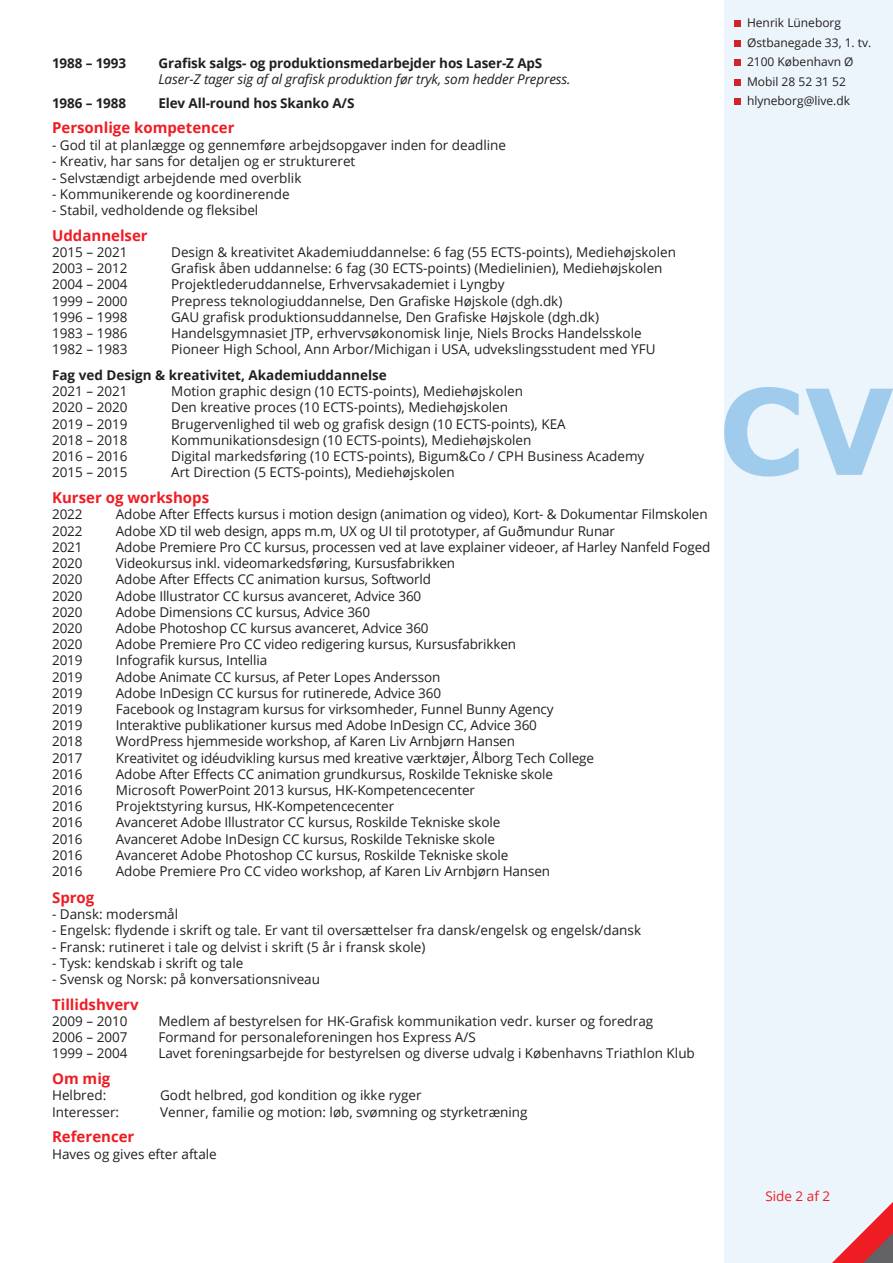
<style>
.page{position:relative;width:893px;height:1263px;background:#fff}
.page>*{position:absolute;margin:0;border:0;box-sizing:border-box;transform-origin:0 0}
.t1{font:700 118.5px "Verdana";color:#9fcbec}
.t2{font:700 15px "Open Sans";color:#ee1d23}
.t3{font:13.5px "Open Sans";color:#231f20}
.t4{font:700 13.5px "Open Sans";letter-spacing:-.01em;color:#231f20}
.t5{font:italic 13.5px "Open Sans";letter-spacing:-.01em;color:#231f20}
.t6{font:13.5px "Open Sans";color:#ee1d23}
.t7{font:12px/19.5px "Open Sans";color:#231f20}
</style>
<div class="page">
<div style="left:725px;top:0;width:168px;height:1263px;background:#ecf5fb"></div>
<div style="left:734px;top:21px;width:7px;height:6px;background:#d1232a"></div>
<div style="left:734px;top:40px;width:7px;height:7px;background:#d1232a"></div>
<div style="left:734px;top:60px;width:7px;height:6px;background:#d1232a"></div>
<div style="left:734px;top:79px;width:7px;height:7px;background:#d1232a"></div>
<div style="left:734px;top:99px;width:7px;height:6px;background:#d1232a"></div>
<svg style="left:832px;top:1202px;width:61px;height:61px"></svg>
<p class="t4" style="left:52px;top:53px;width:76px">1988 – 1993</p>
<p class="t4" style="left:158px;top:53px;width:385px">Grafisk salgs- og produktionsmedarbejder hos Laser-Z ApS</p>
<p class="t5" style="left:158px;top:70px;width:414px">Laser-Z tager sig af al grafisk produktion før tryk, som hedder Prepress.</p>
<p class="t4" style="left:52px;top:93px;width:76px">1986 – 1988</p>
<p class="t4" style="left:158px;top:93px;width:198px">Elev All-round hos Skanko A/S</p>
<p class="t2" style="left:52px;top:117px;width:184px">Personlige kompetencer</p>
<p class="t3" style="left:52px;top:136px;width:456px">- God til at planlægge og gennemføre arbejdsopgaver inden for deadline</p>
<p class="t3" style="left:52px;top:152px;width:305px">- Kreativ, har sans for detaljen og er struktureret</p>
<p class="t3" style="left:52px;top:168px;width:251px">- Selvstændigt arbejdende med overblik</p>
<p class="t3" style="left:52px;top:185px;width:239px">- Kommunikerende og koordinerende</p>
<p class="t3" style="left:52px;top:201px;width:208px">- Stabil, vedholdende og fleksibel</p>
<p class="t2" style="left:52px;top:224px;width:97px">Uddannelser</p>
<p class="t3" style="left:52px;top:243px;width:77px">2015 – 2021</p>
<p class="t3" style="left:171px;top:243px;width:506px">Design &amp; kreativitet Akademiuddannelse: 6 fag (55 ECTS-points), Mediehøjskolen</p>
<p class="t3" style="left:52px;top:259px;width:77px">2003 – 2012</p>
<p class="t3" style="left:171px;top:259px;width:493px">Grafisk åben uddannelse: 6 fag (30 ECTS-points) (Medielinien), Mediehøjskolen</p>
<p class="t3" style="left:52px;top:275px;width:77px">2004 – 2004</p>
<p class="t3" style="left:171px;top:275px;width:335px">Projektlederuddannelse, Erhvervsakademiet i Lyngby</p>
<p class="t3" style="left:52px;top:291px;width:77px">1999 – 2000</p>
<p class="t3" style="left:171px;top:291px;width:393px">Prepress teknologiuddannelse, Den Grafiske Højskole (dgh.dk)</p>
<p class="t3" style="left:52px;top:308px;width:77px">1996 – 1998</p>
<p class="t3" style="left:171px;top:308px;width:429px">GAU grafisk produktionsuddannelse, Den Grafiske Højskole (dgh.dk)</p>
<p class="t3" style="left:52px;top:324px;width:77px">1983 – 1986</p>
<p class="t3" style="left:171px;top:324px;width:472px">Handelsgymnasiet JTP, erhvervsøkonomisk linje, Niels Brocks Handelsskole</p>
<p class="t3" style="left:52px;top:340px;width:77px">1982 – 1983</p>
<p class="t3" style="left:171px;top:340px;width:486px">Pioneer High School, Ann Arbor/Michigan i USA, udvekslingsstudent med YFU</p>
<p class="t4" style="left:52px;top:365px;width:336px">Fag ved Design &amp; kreativitet, Akademiuddannelse</p>
<p class="t3" style="left:52px;top:382px;width:77px">2021 – 2021</p>
<p class="t3" style="left:171px;top:382px;width:353px">Motion graphic design (10 ECTS-points), Mediehøjskolen</p>
<p class="t3" style="left:52px;top:398px;width:77px">2020 – 2020</p>
<p class="t3" style="left:171px;top:398px;width:338px">Den kreative proces (10 ECTS-points), Mediehøjskolen</p>
<p class="t3" style="left:52px;top:414px;width:77px">2019 – 2019</p>
<p class="t3" style="left:171px;top:414px;width:396px">Brugervenlighed til web og grafisk design (10 ECTS-points), KEA</p>
<p class="t3" style="left:52px;top:431px;width:77px">2018 – 2018</p>
<p class="t3" style="left:171px;top:431px;width:362px">Kommunikationsdesign (10 ECTS-points), Mediehøjskolen</p>
<p class="t3" style="left:52px;top:447px;width:77px">2016 – 2016</p>
<p class="t3" style="left:171px;top:447px;width:475px">Digital markedsføring (10 ECTS-points), Bigum&amp;Co / CPH Business Academy</p>
<p class="t3" style="left:52px;top:463px;width:77px">2015 – 2015</p>
<p class="t3" style="left:171px;top:463px;width:285px">Art Direction (5 ECTS-points), Mediehøjskolen</p>
<p class="t2" style="left:52px;top:487px;width:159px">Kurser og workshops</p>
<p class="t3" style="left:52px;top:505px;width:32px">2022</p>
<p class="t3" style="left:116px;top:505px;width:593px">Adobe After Effects kursus i motion design (animation og video), Kort- &amp; Dokumentar Filmskolen</p>
<p class="t3" style="left:52px;top:522px;width:32px">2022</p>
<p class="t3" style="left:116px;top:522px;width:501px">Adobe XD til web design, apps m.m, UX og UI til prototyper, af Guðmundur Runar</p>
<p class="t3" style="left:52px;top:538px;width:32px">2021</p>
<p class="t3" style="left:116px;top:538px;width:596px">Adobe Premiere Pro CC kursus, processen ved at lave explainer videoer, af Harley Nanfeld Foged</p>
<p class="t3" style="left:52px;top:554px;width:32px">2020</p>
<p class="t3" style="left:116px;top:554px;width:341px">Videokursus inkl. videomarkedsføring, Kursusfabrikken</p>
<p class="t3" style="left:52px;top:570px;width:32px">2020</p>
<p class="t3" style="left:116px;top:570px;width:317px">Adobe After Effects CC animation kursus, Softworld</p>
<p class="t3" style="left:52px;top:586px;width:32px">2020</p>
<p class="t3" style="left:116px;top:586px;width:307px">Adobe Illustrator CC kursus avanceret, Advice 360</p>
<p class="t3" style="left:52px;top:603px;width:32px">2020</p>
<p class="t3" style="left:116px;top:603px;width:256px">Adobe Dimensions CC kursus, Advice 360</p>
<p class="t3" style="left:52px;top:619px;width:32px">2020</p>
<p class="t3" style="left:116px;top:619px;width:314px">Adobe Photoshop CC kursus avanceret, Advice 360</p>
<p class="t3" style="left:52px;top:635px;width:32px">2020</p>
<p class="t3" style="left:116px;top:635px;width:402px">Adobe Premiere Pro CC video redigering kursus, Kursusfabrikken</p>
<p class="t3" style="left:52px;top:651px;width:32px">2019</p>
<p class="t3" style="left:116px;top:651px;width:153px">Infografik kursus, Intellia</p>
<p class="t3" style="left:52px;top:667px;width:32px">2019</p>
<p class="t3" style="left:116px;top:667px;width:326px">Adobe Animate CC kursus, af Peter Lopes Andersson</p>
<p class="t3" style="left:52px;top:684px;width:32px">2019</p>
<p class="t3" style="left:116px;top:684px;width:327px">Adobe InDesign CC kursus for rutinerede, Advice 360</p>
<p class="t3" style="left:52px;top:700px;width:32px">2019</p>
<p class="t3" style="left:116px;top:700px;width:439px">Facebook og Instagram kursus for virksomheder, Funnel Bunny Agency</p>
<p class="t3" style="left:52px;top:716px;width:32px">2019</p>
<p class="t3" style="left:116px;top:716px;width:423px">Interaktive publikationer kursus med Adobe InDesign CC, Advice 360</p>
<p class="t3" style="left:52px;top:732px;width:32px">2018</p>
<p class="t3" style="left:116px;top:732px;width:401px">WordPress hjemmeside workshop, af Karen Liv Arnbjørn Hansen</p>
<p class="t3" style="left:52px;top:748px;width:32px">2017</p>
<p class="t3" style="left:116px;top:748px;width:480px">Kreativitet og idéudvikling kursus med kreative værktøjer, Ålborg Tech College</p>
<p class="t3" style="left:52px;top:765px;width:32px">2016</p>
<p class="t3" style="left:116px;top:765px;width:439px">Adobe After Effects CC animation grundkursus, Roskilde Tekniske skole</p>
<p class="t3" style="left:52px;top:781px;width:32px">2016</p>
<p class="t3" style="left:116px;top:781px;width:361px">Microsoft PowerPoint 2013 kursus, HK-Kompetencecenter</p>
<p class="t3" style="left:52px;top:797px;width:32px">2016</p>
<p class="t3" style="left:116px;top:797px;width:280px">Projektstyring kursus, HK-Kompetencecenter</p>
<p class="t3" style="left:52px;top:813px;width:32px">2016</p>
<p class="t3" style="left:116px;top:813px;width:386px">Avanceret Adobe Illustrator CC kursus, Roskilde Tekniske skole</p>
<p class="t3" style="left:52px;top:829px;width:32px">2016</p>
<p class="t3" style="left:116px;top:829px;width:381px">Avanceret Adobe InDesign CC kursus, Roskilde Tekniske skole</p>
<p class="t3" style="left:52px;top:846px;width:32px">2016</p>
<p class="t3" style="left:116px;top:846px;width:394px">Avanceret Adobe Photoshop CC kursus, Roskilde Tekniske skole</p>
<p class="t3" style="left:52px;top:862px;width:32px">2016</p>
<p class="t3" style="left:116px;top:862px;width:436px">Adobe Premiere Pro CC video workshop, af Karen Liv Arnbjørn Hansen</p>
<p class="t2" style="left:52px;top:887px;width:44px">Sprog</p>
<p class="t3" style="left:52px;top:905px;width:128px">- Dansk: modersmål</p>
<p class="t3" style="left:52px;top:921px;width:590px">- Engelsk: flydende i skrift og tale. Er vant til oversættelser fra dansk/engelsk og engelsk/dansk</p>
<p class="t3" style="left:52px;top:937px;width:375px">- Fransk: rutineret i tale og delvist i skrift (5 år i fransk skole)</p>
<p class="t3" style="left:52px;top:954px;width:193px">- Tysk: kendskab i skrift og tale</p>
<p class="t3" style="left:52px;top:970px;width:269px">- Svensk og Norsk: på konversationsniveau</p>
<p class="t2" style="left:52px;top:993px;width:88px">Tillidshverv</p>
<p class="t3" style="left:52px;top:1012px;width:77px">2009 – 2010</p>
<p class="t3" style="left:158px;top:1012px;width:496px">Medlem af bestyrelsen for HK-Grafisk kommunikation vedr. kurser og foredrag</p>
<p class="t3" style="left:52px;top:1028px;width:77px">2006 – 2007</p>
<p class="t3" style="left:158px;top:1028px;width:319px">Formand for personaleforeningen hos Express A/S</p>
<p class="t3" style="left:52px;top:1044px;width:77px">1999 – 2004</p>
<p class="t3" style="left:158px;top:1044px;width:538px">Lavet foreningsarbejde for bestyrelsen og diverse udvalg i Københavns Triathlon Klub</p>
<p class="t2" style="left:52px;top:1068px;width:60px">Om mig</p>
<p class="t3" style="left:52px;top:1086px;width:56px">Helbred:</p>
<p class="t3" style="left:160px;top:1086px;width:263px">Godt helbred, god kondition og ikke ryger</p>
<p class="t3" style="left:52px;top:1102px;width:69px">Interesser:</p>
<p class="t3" style="left:160px;top:1102px;width:369px">Venner, familie og motion: løb, svømning og styrketræning</p>
<p class="t2" style="left:52px;top:1126px;width:84px">Referencer</p>
<p class="t3" style="left:52px;top:1144px;width:166px">Haves og gives efter aftale</p>
<p class="t7" style="left:747px;top:13px;width:126px">Henrik Lüneborg<br>Østbanegade 33, 1. tv.<br>2100 København Ø<br>Mobil 28 52 31 52 hlyneborg@live.dk</p>
<p class="t1" style="left:718px;top:356px;width:178px">CV</p>
<p class="t6" style="left:765px;top:1187px;width:66px">Side 2 af 2</p>
</div>
